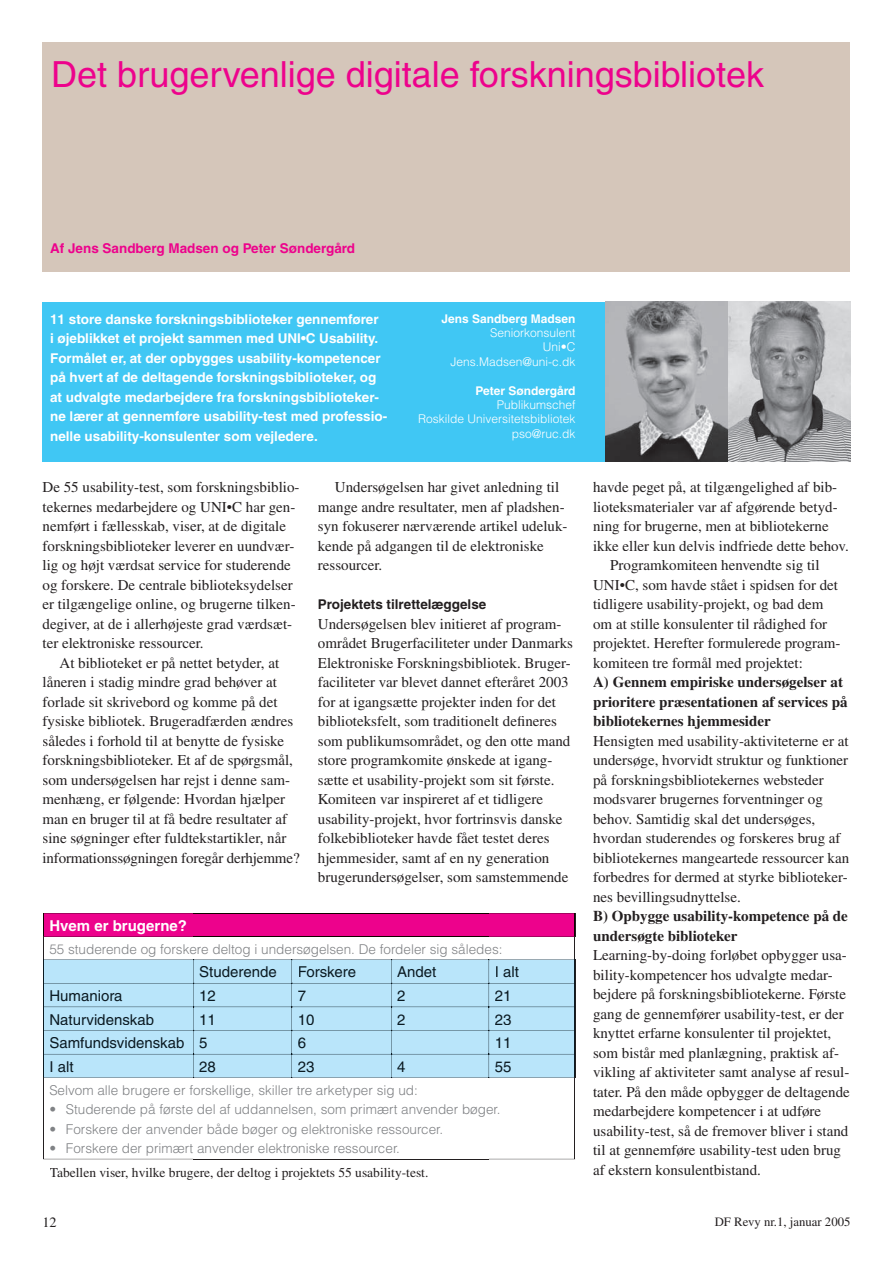
<style>
.page{position:relative;width:893px;height:1263px;background:#fff}
.page>*{position:absolute;margin:0;border:0;box-sizing:border-box;transform-origin:0 0}
.t1{font:36px "Helvetica";color:#ed028c}
.t2{font:15px/19.5px "Times";color:#231f20}
.t3{font:700 15px/19.5px "Times";color:#231f20}
.t4{font:15px "Helvetica";color:#0b1a22}
.t5{font:700 15px "Helvetica";color:#fff}
.t6{font:14.25px "Times";color:#231f20}
.t7{font:700 13.5px/19.5px "Helvetica";color:#fff}
.t8{font:300 13.5px "Helvetica";color:#808285}
.t9{font:13.5px "Times";color:#231f20}
.t10{font:700 13.5px "Helvetica";color:#ed028c}
.t11{font:700 13.5px "Helvetica";color:#231f20}
.t12{font:12.75px "Times";color:#231f20}
.t13{font:300 12px/14.4px "Helvetica";color:#fff;text-align:right}
.t14{font:700 12px "Helvetica";color:#fff}
</style>
<div class="page">
<div style="left:43px;top:43px;width:807px;height:229px;background:#d5c6ba"></div>
<div style="left:43px;top:302px;width:807px;height:159px;background:#40c7f4"></div>
<svg style="left:43px;top:913px;width:533px;height:247px"></svg>
<div style="left:200px;top:966px;width:76px;height:11px;background:#b9e5fa"></div>
<div style="left:299px;top:966px;width:56px;height:11px;background:#b9e5fa"></div>
<div style="left:397px;top:966px;width:39px;height:11px;background:#b9e5fa"></div>
<div style="left:496px;top:966px;width:23px;height:11px;background:#b9e5fa"></div>
<div style="left:51px;top:990px;width:71px;height:11px;background:#b9e5fa"></div>
<div style="left:201px;top:990px;width:14px;height:11px;background:#b9e5fa"></div>
<div style="left:298px;top:990px;width:8px;height:11px;background:#b9e5fa"></div>
<div style="left:398px;top:990px;width:7px;height:11px;background:#b9e5fa"></div>
<div style="left:495px;top:990px;width:14px;height:11px;background:#b9e5fa"></div>
<div style="left:51px;top:1014px;width:102px;height:11px;background:#b9e5fa"></div>
<div style="left:201px;top:1014px;width:12px;height:10px;background:#b9e5fa"></div>
<div style="left:299px;top:1014px;width:15px;height:11px;background:#b9e5fa"></div>
<div style="left:398px;top:1014px;width:7px;height:10px;background:#b9e5fa"></div>
<div style="left:495px;top:1014px;width:16px;height:11px;background:#b9e5fa"></div>
<div style="left:50px;top:1037px;width:134px;height:11px;background:#b9e5fa"></div>
<div style="left:200px;top:1038px;width:7px;height:10px;background:#b9e5fa"></div>
<div style="left:298px;top:1037px;width:7px;height:11px;background:#b9e5fa"></div>
<div style="left:496px;top:1037px;width:13px;height:11px;background:#b9e5fa"></div>
<div style="left:51px;top:1061px;width:22px;height:11px;background:#b9e5fa"></div>
<div style="left:200px;top:1061px;width:15px;height:11px;background:#b9e5fa"></div>
<div style="left:298px;top:1061px;width:16px;height:11px;background:#b9e5fa"></div>
<div style="left:398px;top:1061px;width:7px;height:11px;background:#b9e5fa"></div>
<div style="left:495px;top:1061px;width:16px;height:11px;background:#b9e5fa"></div>
<img style="left:605px;top:302px;width:245px;height:159px">
<h1 class="t1" style="left:51px;top:54px;width:715px">Det brugervenlige digitale forskningsbibliotek</h1>
<p class="t10" style="left:50px;top:240px;width:306px">Af Jens Sandberg Madsen og Peter Søndergård</p>
<p class="t14" style="left:442px;top:311px;width:135px">Jens Sandberg Madsen</p>
<p class="t13" style="left:450px;top:325px;width:126px">Seniorkonsulent<br>Uni•C<br>Jens.Madsen@uni-c.dk</p>
<p class="t14" style="left:476px;top:383px;width:101px">Peter Søndergård</p>
<p class="t13" style="left:418px;top:397px;width:159px">Publikumschef<br>Roskilde Universitetsbibliotek pso@ruc.dk</p>
<p class="t7" style="left:50px;top:309px;width:339px">11 store danske forskningsbiblioteker gennemfører<br>i øjeblikket et projekt sammen med UNI•C Usability.<br>Formålet er, at der opbygges usability-kompetencer på hvert af de deltagende forskningsbiblioteker, og at udvalgte medarbejdere fra forskningsbiblioteker&shy;ne lærer at gennemføre usability-test med professio&shy;nelle usability-konsulenter som vejledere.</p>
<p class="t2" style="left:318px;top:477px;width:251px;text-indent:17px">Undersøgelsen har givet anledning til mange andre resultater, men af pladshen&shy;syn fokuserer nærværende artikel udeluk&shy;kende på adgangen til de elektroniske ressourcer.</p>
<p class="t11" style="left:318px;top:596px;width:170px">Projektets tilrettelæggelse</p>
<p class="t2" style="left:318px;top:614px;width:257px">Undersøgelsen blev initieret af program&shy;området Brugerfaciliteter under Danmarks Elektroniske Forskningsbibliotek. Bruger&shy;faciliteter var blevet dannet efteråret 2003 for at igangsætte projekter inden for det biblioteksfelt, som traditionelt defineres som publikumsområdet, og den otte mand store programkomite ønskede at igang&shy;sætte et usability-projekt som sit første.<br>Komiteen var inspireret af et tidligere usability-projekt, hvor fortrinsvis danske folkebiblioteker havde fået testet deres hjemmesider, samt af en ny generation brugerundersøgelser, som samstemmende</p>
<p class="t2" style="left:43px;top:477px;width:259px">De 55 usability-test, som forskningsbiblio&shy;tekernes medarbejdere og UNI•C har gen&shy;nemført i fællesskab, viser, at de digitale forskningsbiblioteker leverer en uundvær&shy;lig og højt værdsat service for studerende og forskere. De centrale biblioteksydelser er tilgængelige online, og brugerne tilken&shy;degiver, at de i allerhøjeste grad værdsæt&shy;ter elektroniske ressourcer.</p>
<p class="t2" style="left:43px;top:653px;width:259px;text-indent:17px">At biblioteket er på nettet betyder, at låneren i stadig mindre grad behøver at forlade sit skrivebord og komme på det fysiske bibliotek. Brugeradfærden ændres således i forhold til at benytte de fysiske forskningsbiblioteker. Et af de spørgsmål, som undersøgelsen har rejst i denne sam&shy;menhæng, er følgende: Hvordan hjælper man en bruger til at få bedre resultater af sine søgninger efter fuldtekstartikler, når informationssøgningen foregår derhjemme?</p>
<p class="t5" style="left:49px;top:916px;width:139px">Hvem er brugerne?</p>
<p class="t8" style="left:49px;top:940px;width:455px">55 studerende og forskere deltog i undersøgelsen. De fordeler sig således:</p>
<p class="t4" style="left:199px;top:963px;width:79px">Studerende</p>
<p class="t4" style="left:298px;top:963px;width:60px">Forskere</p>
<p class="t4" style="left:397px;top:963px;width:41px">Andet</p>
<p class="t4" style="left:495px;top:963px;width:26px">I alt</p>
<p class="t4" style="left:49px;top:987px;width:75px">Humaniora</p>
<p class="t4" style="left:199px;top:987px;width:18px">12</p>
<p class="t4" style="left:298px;top:987px;width:10px">7</p>
<p class="t4" style="left:397px;top:987px;width:10px">2</p>
<p class="t4" style="left:495px;top:987px;width:18px">21</p>
<p class="t4" style="left:49px;top:1010px;width:106px">Naturvidenskab</p>
<p class="t4" style="left:199px;top:1010px;width:18px">11</p>
<p class="t4" style="left:298px;top:1010px;width:18px">10</p>
<p class="t4" style="left:397px;top:1010px;width:10px">2</p>
<p class="t4" style="left:495px;top:1010px;width:18px">23</p>
<p class="t4" style="left:49px;top:1034px;width:160px">Samfundsvidenskab 5</p>
<p class="t4" style="left:298px;top:1034px;width:10px">6</p>
<p class="t4" style="left:495px;top:1034px;width:18px">11</p>
<p class="t4" style="left:49px;top:1058px;width:26px">I alt</p>
<p class="t4" style="left:199px;top:1058px;width:18px">28</p>
<p class="t4" style="left:298px;top:1058px;width:18px">23</p>
<p class="t4" style="left:397px;top:1058px;width:10px">4</p>
<p class="t4" style="left:495px;top:1058px;width:18px">55</p>
<p class="t8" style="left:49px;top:1081px;width:370px">Selvom alle brugere er forskellige, skiller tre arketyper sig ud:</p>
<p class="t8" style="left:49px;top:1101px;width:453px">• Studerende på første del af uddannelsen, som primært anvender bøger.</p>
<p class="t8" style="left:49px;top:1120px;width:395px">• Forskere der anvender både bøger og elektroniske ressourcer.</p>
<p class="t8" style="left:49px;top:1140px;width:352px">• Forskere der primært anvender elektroniske ressourcer.</p>
<p class="t2" style="left:593px;top:477px;width:246px">havde peget på, at tilgængelighed af bib-</p>
<p class="t2" style="left:593px;top:497px;width:246px">lioteksmaterialer var af afgørende betyd-</p>
<p class="t2" style="left:593px;top:516px;width:237px">ning for brugerne, men at bibliotekerne</p>
<p class="t2" style="left:593px;top:536px;width:257px">ikke eller kun delvis indfriede dette behov.</p>
<p class="t2" style="left:610px;top:555px;width:211px">Programkomiteen henvendte sig til</p>
<p class="t2" style="left:593px;top:575px;width:246px">UNI•C, som havde stået i spidsen for det</p>
<p class="t2" style="left:593px;top:594px;width:232px">tidligere usability-projekt, og bad dem</p>
<p class="t2" style="left:593px;top:614px;width:235px">om at stille konsulenter til rådighed for</p>
<p class="t2" style="left:593px;top:633px;width:249px">projektet. Herefter formulerede program-</p>
<p class="t2" style="left:593px;top:653px;width:211px">komiteen tre formål med projektet:</p>
<p class="t3" style="left:593px;top:672px;width:256px">A) Gennem empiriske undersøgelser at prioritere præsentationen af services på bibliotekernes hjemmesider</p>
<p class="t2" style="left:593px;top:731px;width:258px">Hensigten med usability-aktiviteterne er at undersøge, hvorvidt struktur og funktioner på forskningsbibliotekernes websteder modsvarer brugernes forventninger og behov. Samtidig skal det undersøges, hvordan studerendes og forskeres brug af bibliotekernes mangeartede ressourcer kan forbedres for dermed at styrke biblioteker&shy;nes bevillingsudnyttelse.</p>
<p class="t3" style="left:593px;top:906px;width:256px">B) Opbygge usability-kompetence på de undersøgte biblioteker</p>
<p class="t2" style="left:593px;top:945px;width:258px">Learning-by-doing forløbet opbygger usa&shy;bility-kompetencer hos udvalgte medar&shy;bejdere på forskningsbibliotekerne. Første gang de gennemfører usability-test, er der knyttet erfarne konsulenter til projektet, som bistår med planlægning, praktisk af&shy;vikling af aktiviteter samt analyse af resul&shy;tater. På den måde opbygger de deltagende medarbejdere kompetencer i at udføre usability-test, så de fremover bliver i stand til at gennemføre usability-test uden brug</p>
<p class="t9" style="left:50px;top:1165px;width:380px">Tabellen viser, hvilke brugere, der deltog i projektets 55 usability-test.</p>
<p class="t2" style="left:593px;top:1160px;width:169px">af ekstern konsulentbistand.</p>
<p class="t6" style="left:43px;top:1214px;width:16px">12</p>
<p class="t12" style="left:715px;top:1215px;width:137px">DF Revy nr.1, januar 2005</p>
</div>
